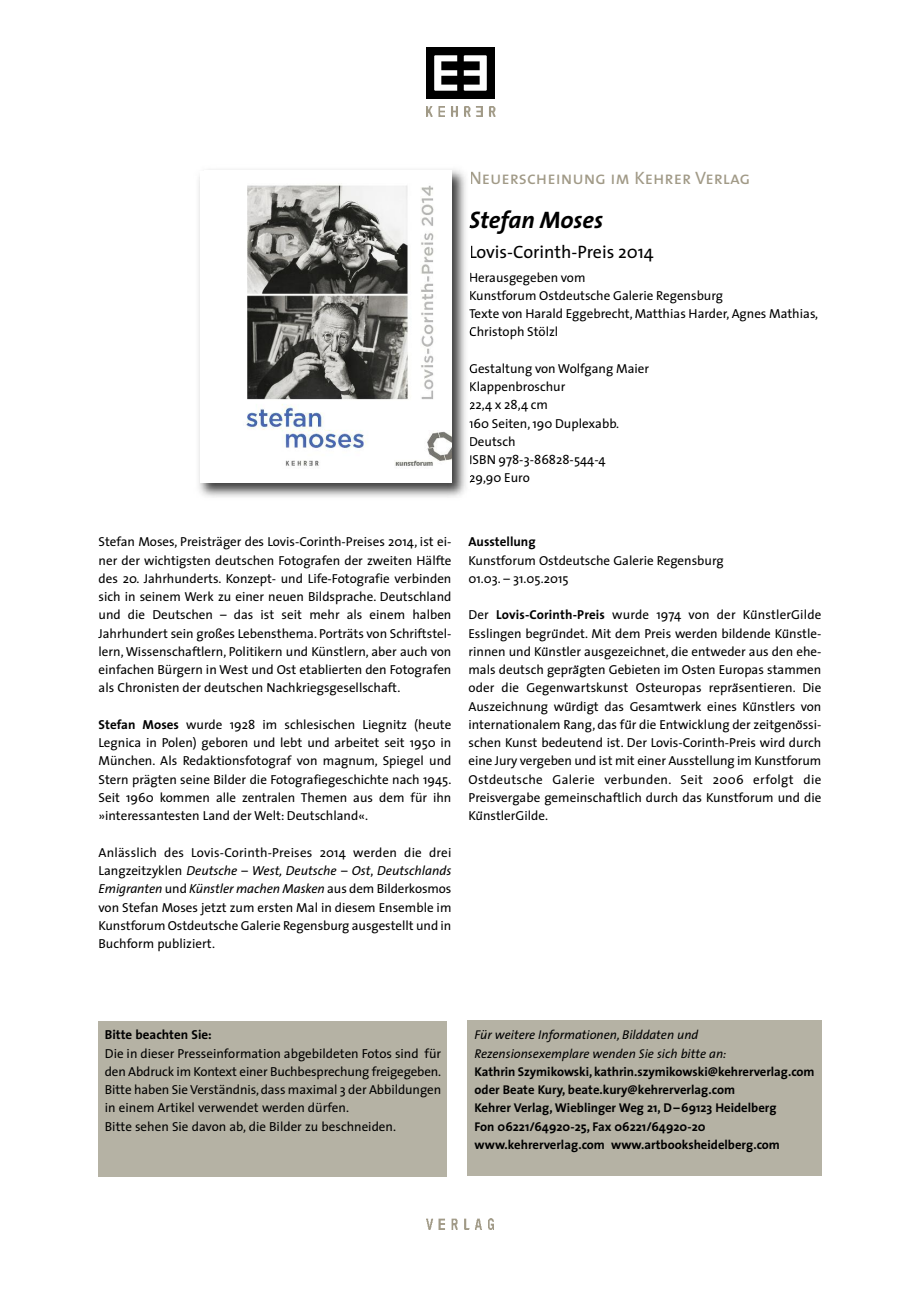
<style>
.page{position:relative;width:920px;height:1290px;background:#fff}
.page>*{position:absolute;margin:0;border:0;box-sizing:border-box;transform-origin:0 0}
.t1{font:italic 700 24px "The Sans";color:#000}
.t2{font:18px "The Sans Caps";color:#a19a87}
.t3{font:18px "The Sans";color:#000}
.t4{font:13.05px/18.3px "The Sans";color:#000;text-align:justify}
.t5{font:700 13.05px "The Sans";color:#000}
.t6{font:700 12.75px/18.3px "The Sans";color:#000}
.t7{font:italic 12.75px/18.3px "The Sans";color:#000}
.s1{font-weight:700}
.s2{font-style:italic}
.s3{font-family:"Calibri";font-weight:700}
</style>
<div class="page">
<img style="left:426px;top:1219px;width:68px;height:10px">
<img style="left:426px;top:48px;width:68px;height:51px">
<img style="left:426px;top:106px;width:70px;height:11px">
<div style="left:467px;top:1020px;width:354px;height:156px;background:#b5b2a4"></div>
<div style="left:99px;top:1021px;width:348px;height:155px;background:#b5b2a4"></div>
<img style="left:198px;top:169px;width:268px;height:329px">
<div style="left:199px;top:171px;width:252px;height:312px;background:#fff"></div>
<img style="left:246px;top:185px;width:205px;height:281px">
<h2 class="t2" style="left:469px;top:172px;width:283px">Neuerscheinung im Kehrer Verlag</h2>
<h1 class="t1" style="left:469px;top:210px;width:136px">Stefan Moses</h1>
<h2 class="t3" style="left:469px;top:245px;width:186px">Lovis-Corinth-Preis 2014</h2>
<p class="t4" style="left:469px;top:269px;width:351px;text-align:left">Herausgegeben vom<br>Kunstforum Ostdeutsche Galerie Regensburg<br>Texte von Harald Eggebrecht, Matthias Harder, Agnes Mathias, Christoph Stölzl</p>
<p class="t4" style="left:469px;top:361px;width:181px;text-align:left">Gestaltung von Wolfgang Maier<br>Klappenbroschur<br>22,4 x 28,4 cm<br>160 Seiten, 190 Duplexabb.<br>Deutsch<br>ISBN 978-3-86828-544-4<br>29,90 Euro</p>
<p class="t4" style="left:99px;top:534px;width:354px">Stefan Moses, Preisträger des Lovis-Corinth-Preises 2014, ist ei&shy;ner der wichtigsten deutschen Fotografen der zweiten Hälfte des 20. Jahrhunderts. Konzept- und Life-Fotografie verbinden sich in seinem Werk zu einer neuen Bildsprache. Deutschland und die Deutschen – das ist seit mehr als einem halben Jahrhundert sein großes Lebensthema. Porträts von Schriftstel&shy;lern, Wissenschaftlern, Politikern und Künstlern, aber auch von einfachen Bürgern in West und Ost etablierten den Fotografen als Chronisten der deutschen Nachkriegsgesellschaft.</p>
<p class="t4" style="left:99px;top:717px;width:354px"><span class="s1">Stefan Moses</span> wurde 1928 im schlesischen Liegnitz (heute Legnica in Polen) geboren und lebt und arbeitet seit 1950 in München. Als Redaktionsfotograf von magnum, Spiegel und Stern prägten seine Bilder die Fotografiegeschichte nach 1945.<br>Seit 1960 kommen alle zentralen Themen aus dem für ihn »interessantesten Land der Welt: Deutschland«.</p>
<p class="t4" style="left:99px;top:844px;width:354px">Anlässlich des Lovis-Corinth-Preises 2014 werden die drei Langzeitzyklen <span class="s2">Deutsche – West, Deutsche – Ost</span>, <span class="s2">Deutschlands Emigranten</span> und <span class="s2">Künstler machen Masken</span> aus dem Bilderkosmos von Stefan Moses jetzt zum ersten Mal in diesem Ensemble im Kunstforum Ostdeutsche Galerie Regensburg ausgestellt und in Buchform publiziert.</p>
<p class="t5" style="left:468px;top:537px;width:69px">Ausstellung</p>
<p class="t4" style="left:468px;top:552px;width:257px">Kunstforum Ostdeutsche Galerie Regensburg<br>01.03. – 31.05.2015</p>
<p class="t4" style="left:468px;top:607px;width:354px">Der <span class="s1">Lovis-Corinth-Preis</span> wurde 1974 von der Ku<span class="s3">̈</span>nstlerGilde Esslingen begru<span class="s3">̈</span>ndet. Mit dem Preis werden bildende Ku<span class="s3">̈</span>nstle&shy;rinnen und Ku<span class="s3">̈</span>nstler ausgezeichnet, die entweder aus den ehe&shy;mals deutsch gepra<span class="s3">̈</span>gten Gebieten im Osten Europas stammen oder die Gegenwartskunst Osteuropas repra<span class="s3">̈</span>sentieren. Die Auszeichnung wu<span class="s3">̈</span>rdigt das Gesamtwerk eines Ku<span class="s3">̈</span>nstlers von internationalem Rang, das fu<span class="s3">̈</span>r die Entwicklung der zeitgeno<span class="s3">̈</span>ssi&shy;schen Kunst bedeutend ist. Der Lovis-Corinth-Preis wird durch eine Jury vergeben und ist mit einer Ausstellung im Kunstforum Ostdeutsche Galerie verbunden. Seit 2006 erfolgt die Preisvergabe gemeinschaftlich durch das Kunstforum und die Ku<span class="s3">̈</span>nstlerGilde.</p>
<p class="t5" style="left:105px;top:1030px;width:108px">Bitte beachten Sie:</p>
<p class="t4" style="left:105px;top:1045px;width:338px;text-align:left">Die in dieser Presseinformation abgebildeten Fotos sind für den Abdruck im Kontext einer Buchbesprechung freigegeben.<br>Bitte haben Sie Verständnis,dass maximal 3 der Abbildungen in einem Artikel verwendet werden dürfen.<br>Bitte sehen Sie davon ab, die Bilder zu beschneiden.</p>
<p class="t7" style="left:474px;top:1027px;width:253px">Für weitere Informationen, Bilddaten und<br>Rezensionsexemplare wenden Sie sich bitte an:</p>
<p class="t6" style="left:474px;top:1063px;width:342px">Kathrin Szymikowski, kathrin.szymikowski@kehrerverlag.com oder Beate Kury, beate.kury@kehrerverlag.com<br>Kehrer Verlag, Wieblinger Weg 21, D–69123 Heidelberg<br>Fon 06221/64920-25, Fax 06221/64920-20 www.kehrerverlag.com www.artbooksheidelberg.com</p>
</div>
